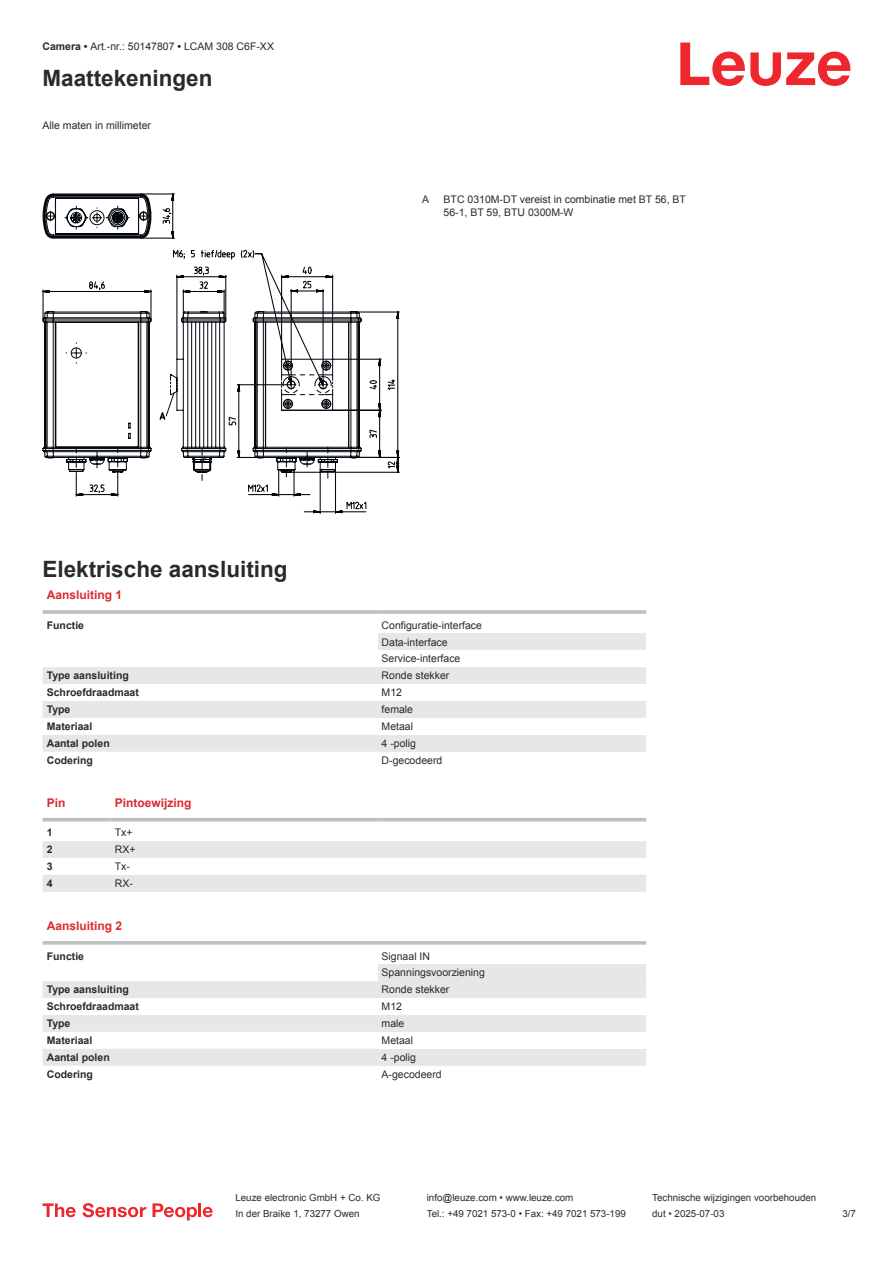
<style>
.page{position:relative;width:893px;height:1263px;background:#fff}
.page>*{position:absolute;margin:0;border:0;box-sizing:border-box;transform-origin:0 0}
.t1{font:700 22.5px "Arial";color:#2b292a}
.t2{font:700 12px "Arial";color:#db2a30}
.t3{font:10.5px/17px "Arial";color:#2b292a}
.t4{font:700 10.5px "Arial";color:#2b292a}
.t5{font:9.75px "Arial";color:#2b292a}
.s1{font-weight:700}
</style>
<div class="page">
<svg style="left:680px;top:43px;width:170px;height:43px"></svg>
<svg style="left:43px;top:667px;width:335px;height:85px;fill:#e6e7e9"></svg>
<hr style="left:43px;top:610px;width:335px;height:4px;background:#bdbfc1">
<hr style="left:378px;top:610px;width:268px;height:4px;background:#c7c9cb">
<div style="left:378px;top:633px;width:268px;height:17px;background:#e6e7e9"></div>
<div style="left:378px;top:667px;width:268px;height:17px;background:#e6e7e9"></div>
<div style="left:378px;top:701px;width:268px;height:17px;background:#e6e7e9"></div>
<div style="left:378px;top:735px;width:268px;height:17px;background:#e6e7e9"></div>
<svg style="left:43px;top:821px;width:603px;height:1px"></svg>
<svg style="left:43px;top:841px;width:603px;height:51px"></svg>
<hr style="left:43px;top:818px;width:68px;height:3px;background:#bdbfc1">
<hr style="left:111px;top:818px;width:267px;height:3px;background:#bdbfc1">
<hr style="left:378px;top:818px;width:268px;height:3px;background:#bdbfc1">
<svg style="left:43px;top:981px;width:335px;height:85px;fill:#e6e7e9"></svg>
<svg style="left:43px;top:941px;width:335px;height:4px"></svg>
<svg style="left:378px;top:941px;width:268px;height:4px"></svg>
<div style="left:378px;top:964px;width:268px;height:17px;background:#e6e7e9"></div>
<div style="left:378px;top:981px;width:268px;height:17px;background:#e6e7e9"></div>
<div style="left:378px;top:1015px;width:268px;height:17px;background:#e6e7e9"></div>
<div style="left:378px;top:1049px;width:268px;height:17px;background:#e6e7e9"></div>
<svg style="left:43px;top:1203px;width:33px;height:14px"></svg>
<svg style="left:83px;top:1203px;width:63px;height:14px"></svg>
<svg style="left:153px;top:1203px;width:44px;height:17px"></svg>
<hr style="left:198px;top:1203px;width:3px;height:14px;background:#ed272d">
<svg style="left:203px;top:1207px;width:10px;height:10px"></svg>
<svg style="left:43px;top:203px;width:357px;height:311px"></svg>
<svg style="left:44px;top:193px;width:316px;height:288px"></svg>
<p class="t3" style="left:43px;top:39px;width:233px"><span class="s1">Camera •</span> Art.-nr.: 50147807 <span class="s1">•</span> LCAM 308 C6F-XX</p>
<h1 class="t1" style="left:43px;top:70px;width:172px">Maattekeningen</h1>
<p class="t3" style="left:43px;top:117px;width:110px">Alle maten in millimeter</p>
<p class="t3" style="left:422px;top:192px;width:9px">A</p>
<p class="t3" style="left:444px;top:194px;width:244px;line-height:12.6px">BTC 0310M-DT vereist in combinatie met BT 56, BT<br>56-1, BT 59, BTU 0300M-W</p>
<h1 class="t1" style="left:43px;top:561px;width:247px">Elektrische aansluiting</h1>
<p class="t2" style="left:47px;top:591px;width:77px">Aansluiting 1</p>
<p class="t4" style="left:47px;top:621px;width:39px">Functie</p>
<p class="t3" style="left:382px;top:617px;width:102px">Configuratie-interface<br>Data-interface<br>Service-interface</p>
<p class="t4" style="left:47px;top:672px;width:84px">Type aansluiting</p>
<p class="t3" style="left:382px;top:668px;width:69px">Ronde stekker</p>
<p class="t4" style="left:47px;top:689px;width:94px">Schroefdraadmaat</p>
<p class="t3" style="left:382px;top:685px;width:22px">M12</p>
<p class="t4" style="left:47px;top:705px;width:25px">Type</p>
<p class="t3" style="left:382px;top:702px;width:33px">female</p>
<p class="t4" style="left:47px;top:722px;width:47px">Materiaal</p>
<p class="t3" style="left:382px;top:719px;width:33px">Metaal</p>
<p class="t4" style="left:47px;top:739px;width:65px">Aantal polen</p>
<p class="t3" style="left:382px;top:736px;width:36px">4 -polig</p>
<p class="t4" style="left:47px;top:756px;width:48px">Codering</p>
<p class="t3" style="left:382px;top:753px;width:62px">D-gecodeerd</p>
<p class="t2" style="left:47px;top:798px;width:20px">Pin</p>
<p class="t2" style="left:115px;top:798px;width:78px">Pintoewijzing</p>
<p class="t4" style="left:47px;top:829px;width:7px">1</p>
<p class="t3" style="left:115px;top:825px;width:19px">Tx+</p>
<p class="t4" style="left:47px;top:846px;width:7px">2</p>
<p class="t3" style="left:115px;top:842px;width:22px">RX+</p>
<p class="t4" style="left:47px;top:862px;width:7px">3</p>
<p class="t3" style="left:115px;top:859px;width:17px">Tx-</p>
<p class="t4" style="left:47px;top:879px;width:7px">4</p>
<p class="t3" style="left:115px;top:876px;width:20px">RX-</p>
<p class="t2" style="left:47px;top:921px;width:77px">Aansluiting 2</p>
<p class="t4" style="left:47px;top:952px;width:39px">Functie</p>
<p class="t3" style="left:382px;top:948px;width:105px">Signaal IN<br>Spanningsvoorziening</p>
<p class="t4" style="left:47px;top:986px;width:84px">Type aansluiting</p>
<p class="t3" style="left:382px;top:982px;width:69px">Ronde stekker</p>
<p class="t4" style="left:47px;top:1002px;width:94px">Schroefdraadmaat</p>
<p class="t3" style="left:382px;top:999px;width:22px">M12</p>
<p class="t4" style="left:47px;top:1019px;width:25px">Type</p>
<p class="t3" style="left:382px;top:1016px;width:24px">male</p>
<p class="t4" style="left:47px;top:1036px;width:47px">Materiaal</p>
<p class="t3" style="left:382px;top:1033px;width:33px">Metaal</p>
<p class="t4" style="left:47px;top:1053px;width:65px">Aantal polen</p>
<p class="t3" style="left:382px;top:1050px;width:36px">4 -polig</p>
<p class="t4" style="left:47px;top:1070px;width:48px">Codering</p>
<p class="t3" style="left:382px;top:1067px;width:62px">A-gecodeerd</p>
<p class="t5" style="left:235px;top:1194px;width:146px">Leuze electronic GmbH + Co. KG</p>
<p class="t5" style="left:427px;top:1194px;width:148px">info@leuze.com • www.leuze.com</p>
<p class="t5" style="left:652px;top:1194px;width:166px">Technische wijzigingen voorbehouden</p>
<p class="t5" style="left:235px;top:1210px;width:126px">In der Braike 1, 73277 Owen</p>
<p class="t5" style="left:427px;top:1210px;width:201px">Tel.: +49 7021 573-0 • Fax: +49 7021 573-199</p>
<p class="t5" style="left:652px;top:1210px;width:74px">dut • 2025-07-03</p>
<p class="t5" style="left:842px;top:1210px;width:15px">3 /7</p>
</div>
